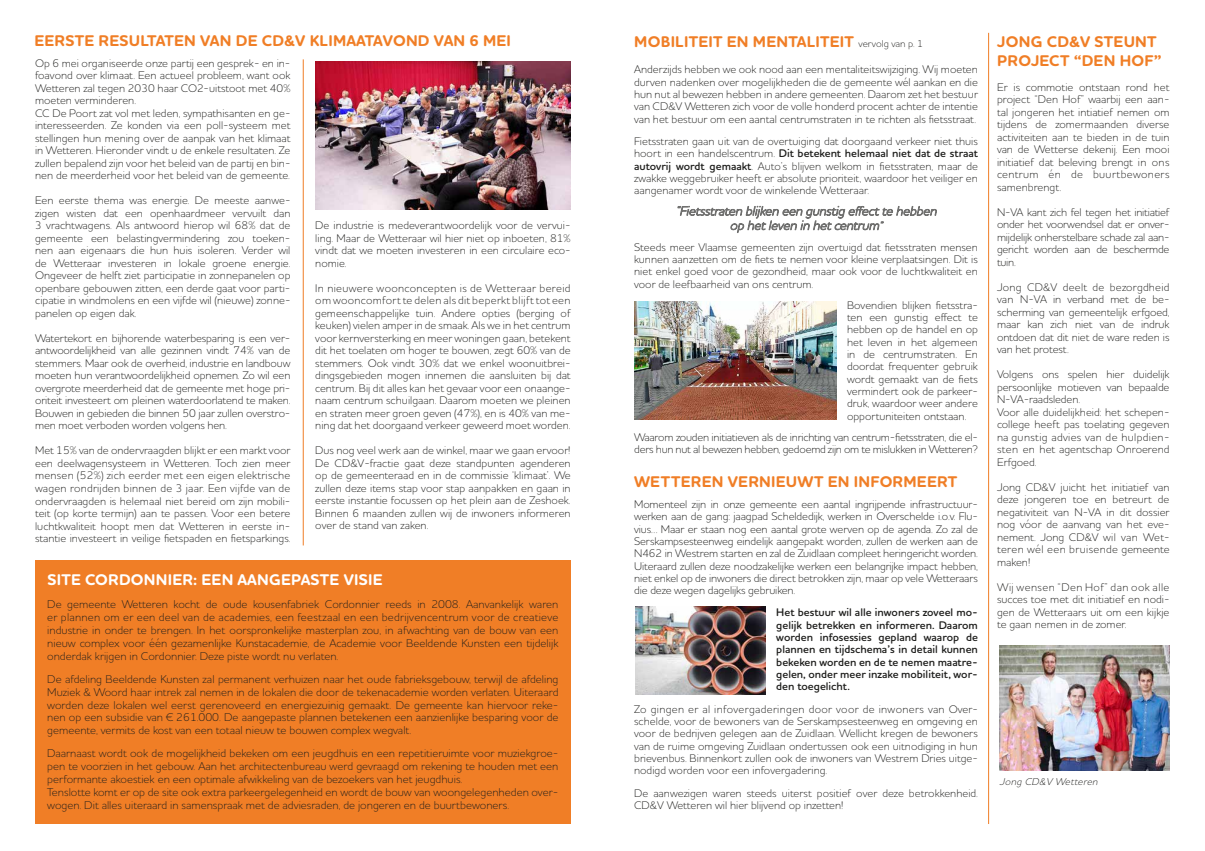
<style>
.page{position:relative;width:1205px;height:851px;background:#fff}
.page>*{position:absolute;margin:0;border:0;box-sizing:border-box;transform-origin:0 0}
.t1{font:700 15.75px/18.9px "Houschka Rounded";letter-spacing:.015em;color:#f07e26}
.t2{font:700 15.75px "Houschka Rounded";letter-spacing:.015em;color:#fff}
.t3{font:300 11.5px/12.9px "Houschka Rounded";color:#1d1d1b;text-align:justify}
.t4{font:300 11.25px/12.5px "Houschka Rounded";color:#1d1d1b;text-align:justify}
.t5{font:600 11.25px/12.2px "Houschka Rounded";color:#1d1d1b;text-align:justify}
.t6{font:300 11.25px/12.2px "Houschka Rounded";letter-spacing:-.02em;color:#1d1d1b}
.t7{font:italic 300 10px "Houschka Rounded";color:#1d1d1b}
.s1{font-weight:300;font-size:10px;color:#1d1d1b}
.s2{font-weight:600}
</style>
<div class="page">
<div style="left:35px;top:560px;width:536px;height:263px;background:#f07e26"></div>
<img style="left:315px;top:61px;width:256px;height:148px">
<svg style="left:677px;top:205px;width:260px;height:28px"></svg>
<img style="left:635px;top:607px;width:130px;height:87px">
<hr style="left:988px;top:33px;width:1px;height:790px;background:#f07e26">
<hr style="left:303px;top:59px;width:1px;height:486px;background:#f07e26">
<img style="left:634px;top:302px;width:202px;height:117px">
<img style="left:999px;top:645px;width:170px;height:125px">
<h1 class="t1" style="left:34px;top:31px;width:478px">EERSTE RESULTATEN VAN DE CD&amp;V KLIMAATAVOND VAN 6 MEI</h1>
<p class="t4" style="left:35px;top:56px;width:257px;text-align:left">Op 6 mei organiseerde onze partij een gesprek- en in&shy;foavond over klimaat. Een actueel probleem, want ook Wetteren zal tegen 2030 haar CO2-uitstoot met 40% moeten verminderen.<br>CC De Poort zat vol met leden, sympathisanten en ge&shy;ïnteresseerden. Ze konden via een poll-systeem met stellingen hun mening over de aanpak van het klimaat in Wetteren. Hieronder vindt u de enkele resultaten. Ze zullen bepalend zijn voor het beleid van de partij en bin&shy;nen de meerderheid voor het beleid van de gemeente.</p>
<p class="t4" style="left:35px;top:194px;width:257px">Een eerste thema was energie. De meeste aanwe&shy;zigen wisten dat een openhaardmeer vervuilt dan 3 vrachtwagens. Als antwoord hierop wil 68% dat de gemeente een belastingvermindering zou toeken&shy;nen aan eigenaars die hun huis isoleren. Verder wil de Wetteraar investeren in lokale groene energie.<br>Ongeveer de helft ziet participatie in zonnepanelen op openbare gebouwen zitten, een derde gaat voor parti&shy;cipatie in windmolens en een vijfde wil (nieuwe) zonne&shy;panelen op eigen dak.</p>
<p class="t4" style="left:35px;top:331px;width:257px">Watertekort en bijhorende waterbesparing is een ver&shy;antwoordelijkheid van alle gezinnen vindt 74% van de stemmers. Maar ook de overheid, industrie en landbouw moeten hun verantwoordelijkheid opnemen. Zo wil een overgrote meerderheid dat de gemeente met hoge pri&shy;oriteit investeert om pleinen waterdoorlatend te maken.<br>Bouwen in gebieden die binnen 50 jaar zullen overstro&shy;men moet verboden worden volgens hen.</p>
<p class="t4" style="left:35px;top:444px;width:257px">Met 15% van de ondervraagden blijkt er een markt voor een deelwagensysteem in Wetteren. Toch zien meer mensen (52%) zich eerder met een eigen elektrische wagen rondrijden binnen de 3 jaar. Een vijfde van de ondervraagden is helemaal niet bereid om zijn mobili&shy;teit (op korte termijn) aan te passen. Voor een betere luchtkwaliteit hoopt men dat Wetteren in eerste in&shy;stantie investeert in veilige fietspaden en fietsparkings.</p>
<p class="t4" style="left:315px;top:219px;width:257px">De industrie is medeverantwoordelijk voor de vervui&shy;ling. Maar de Wetteraar wil hier niet op inboeten, 81% vindt dat we moeten investeren in een circulaire eco&shy;nomie.</p>
<p class="t4" style="left:315px;top:281px;width:257px">In nieuwere woonconcepten is de Wetteraar bereid om wooncomfort te delen als dit beperkt blijft tot een gemeenschappelijke tuin. Andere opties (berging of keuken) vielen amper in de smaak. Als we in het centrum voor kernversterking en meer woningen gaan, betekent dit het toelaten om hoger te bouwen, zegt 60% van de stemmers. Ook vindt 30% dat we enkel woonuitbrei&shy;dingsgebieden mogen innemen die aansluiten bij dat centrum. Bij dit alles kan het gevaar voor een onaange&shy;naam centrum schuilgaan. Daarom moeten we pleinen en straten meer groen geven (47%), en is 40% van me&shy;ning dat het doorgaand verkeer geweerd moet worden.</p>
<p class="t4" style="left:315px;top:443px;width:257px">Dus nog veel werk aan de winkel, maar we gaan ervoor!<br>De CD&amp;V-fractie gaat deze standpunten agenderen op de gemeenteraad en in de commissie ‘klimaat’. We zullen deze items stap voor stap aanpakken en gaan in eerste instantie focussen op het plein aan de Zeshoek.<br>Binnen 6 maanden zullen wij de inwoners informeren over de stand van zaken.</p>
<h1 class="t2" style="left:47px;top:570px;width:337px">SITE CORDONNIER: EEN AANGEPASTE VISIE</h1>
<p class="t3" style="left:47px;top:597px;width:513px">De gemeente Wetteren kocht de oude kousenfabriek Cordonnier reeds in 2008. Aanvankelijk waren er plannen om er een deel van de academies, een feestzaal en een bedrijvencentrum voor de creatieve industrie in onder te brengen. In het oorspronkelijke masterplan zou, in afwachting van de bouw van een nieuw complex voor één gezamenlijke Kunstacademie, de Academie voor Beeldende Kunsten een tijdelijk onderdak krijgen in Cordonnier. Deze piste wordt nu verlaten.</p>
<p class="t3" style="left:47px;top:672px;width:513px">De afdeling Beeldende Kunsten zal permanent verhuizen naar het oude fabrieksgebouw, terwijl de afdeling Muziek &amp; Woord haar intrek zal nemen in de lokalen die door de tekenacademie worden verlaten. Uiteraard worden deze lokalen wel eerst gerenoveerd en energiezuinig gemaakt. De gemeente kan hiervoor reke&shy;nen op een subsidie van € 261.000. De aangepaste plannen betekenen een aanzienlijke besparing voor de gemeente, vermits de kost van een totaal nieuw te bouwen complex wegvalt.</p>
<p class="t3" style="left:47px;top:746px;width:513px;text-align:left">Daarnaast wordt ook de mogelijkheid bekeken om een jeugdhuis en een repetitieruimte voor muziekgroe&shy;pen te voorzien in het gebouw. Aan het architectenbureau werd gevraagd om rekening te houden met een performante akoestiek en een optimale afwikkeling van de bezoekers van het jeugdhuis.<br>Tenslotte komt er op de site ook extra parkeergelegenheid en wordt de bouw van woongelegenheden over&shy;wogen. Dit alles uiteraard in samenspraak met de adviesraden, de jongeren en de buurtbewoners.</p>
<h1 class="t1" style="left:634px;top:33px;width:290px">MOBILITEIT EN MENTALITEIT <span class="s1">vervolg van p. 1</span></h1>
<p class="t4" style="left:634px;top:63px;width:345px">Anderzijds hebben we ook nood aan een mentaliteitswijziging. Wij moeten durven nadenken over mogelijkheden die de gemeente wél aankan en die hun nut al bewezen hebben in andere gemeenten. Daarom zet het bestuur van CD&amp;V Wetteren zich voor de volle honderd procent achter de intentie van het bestuur om een aantal centrumstraten in te richten als fietsstraat.</p>
<p class="t4" style="left:634px;top:135px;width:345px">Fietsstraten gaan uit van de overtuiging dat doorgaand verkeer niet thuis hoort in een handelscentrum. <span class="s2">Dit betekent helemaal niet dat de straat autovrij wordt gemaakt</span>. Auto’s blijven welkom in fietsstraten, maar de zwakke weggebruiker heeft er absolute prioriteit, waardoor het veiliger en aangenamer wordt voor de winkelende Wetteraar.</p>
<p class="t4" style="left:634px;top:240px;width:345px">Steeds meer Vlaamse gemeenten zijn overtuigd dat fietsstraten mensen kunnen aanzetten om de fiets te nemen voor kleine verplaatsingen. Dit is niet enkel goed voor de gezondheid, maar ook voor de luchtkwaliteit en voor de leefbaarheid van ons centrum.</p>
<p class="t4" style="left:847px;top:298px;width:132px">Bovendien blijken fietsstra&shy;ten een gunstig effect te hebben op de handel en op het leven in het algemeen in de centrumstraten. En doordat frequenter gebruik wordt gemaakt van de fiets vermindert ook de parkeer&shy;druk, waardoor weer andere opportuniteiten ontstaan.</p>
<p class="t6" style="left:634px;top:430px;width:345px">Waarom zouden initiatieven als de inrichting van centrum-fietsstraten, die el&shy;ders hun nut al bewezen hebben, gedoemd zijn om te mislukken in Wetteren?</p>
<h1 class="t1" style="left:634px;top:472px;width:325px">WETTEREN VERNIEUWT EN INFORMEERT</h1>
<p class="t4" style="left:634px;top:497px;width:345px">Momenteel zijn in onze gemeente een aantal ingrijpende infrastructuur&shy;werken aan de gang: jaagpad Scheldedijk, werken in Overschelde i.o.v. Flu&shy;vius… Maar er staan nog een aantal grote werven op de agenda. Zo zal de Serskampsesteenweg eindelijk aangepakt worden, zullen de werken aan de N462 in Westrem starten en zal de Zuidlaan compleet heringericht worden.<br>Uiteraard zullen deze noodzakelijke werken een belangrijke impact hebben, niet enkel op de inwoners die direct betrokken zijn, maar op vele Wetteraars die deze wegen dagelijks gebruiken.</p>
<p class="t5" style="left:776px;top:606px;width:203px">Het bestuur wil alle inwoners zoveel mo&shy;gelijk betrekken en informeren. Daarom worden infosessies gepland waarop de plannen en tijdschema’s in detail kunnen bekeken worden en de te nemen maatre&shy;gelen, onder meer inzake mobiliteit, wor&shy;den toegelicht.</p>
<p class="t4" style="left:634px;top:702px;width:345px">Zo gingen er al infovergaderingen door voor de inwoners van Over&shy;schelde, voor de bewoners van de Serskampsesteenweg en omgeving en voor de bedrijven gelegen aan de Zuidlaan. Wellicht kregen de bewoners van de ruime omgeving Zuidlaan ondertussen ook een uitnodiging in hun brievenbus. Binnenkort zullen ook de inwoners van Westrem Dries uitge&shy;nodigd worden voor een infovergadering.</p>
<p class="t4" style="left:634px;top:786px;width:345px">De aanwezigen waren steeds uiterst positief over deze betrokkenheid.<br>CD&amp;V Wetteren wil hier blijvend op inzetten!</p>
<h1 class="t1" style="left:997px;top:33px;width:166px">JONG CD&amp;V STEUNT<br>PROJECT “DEN HOF”</h1>
<p class="t4" style="left:997px;top:80px;width:174px">Er is commotie ontstaan rond het project “Den Hof” waarbij een aan&shy;tal jongeren het intiatief nemen om tijdens de zomermaanden diverse activiteiten aan te bieden in de tuin van de Wetterse dekenij. Een mooi initiatief dat beleving brengt in ons centrum én de buurtbewoners samenbrengt.</p>
<p class="t4" style="left:997px;top:205px;width:174px">N-VA kant zich fel tegen het initiatief onder het voorwendsel dat er onver&shy;mijdelijk onherstelbare schade zal aan&shy;gericht worden aan de beschermde tuin.</p>
<p class="t4" style="left:997px;top:280px;width:174px">Jong CD&amp;V deelt de bezorgdheid van N-VA in verband met de be&shy;scherming van gemeentelijk erfgoed, maar kan zich niet van de indruk ontdoen dat dit niet de ware reden is van het protest.</p>
<p class="t4" style="left:997px;top:367px;width:174px;text-align:left">Volgens ons spelen hier duidelijk persoonlijke motieven van bepaalde<br>N-VA-raadsleden.<br>Voor alle duidelijkheid: het schepen&shy;college heeft pas toelating gegeven na gunstig advies van de hulpdien&shy;sten en het agentschap Onroerend<br>Erfgoed.</p>
<p class="t4" style="left:997px;top:480px;width:174px">Jong CD&amp;V juicht het initiatief van deze jongeren toe en betreurt de negativiteit van N-VA in dit dossier nog vóor de aanvang van het eve&shy;nement. Jong CD&amp;V wil van Wet&shy;teren wél een bruisende gemeente maken!</p>
<p class="t4" style="left:997px;top:580px;width:174px">Wij wensen “Den Hof” dan ook alle succes toe met dit initiatief en nodi&shy;gen de Wetteraars uit om een kijkje te gaan nemen in de zomer.</p>
<p class="t7" style="left:999px;top:775px;width:102px">Jong CD&amp;V Wetteren</p>
</div>
